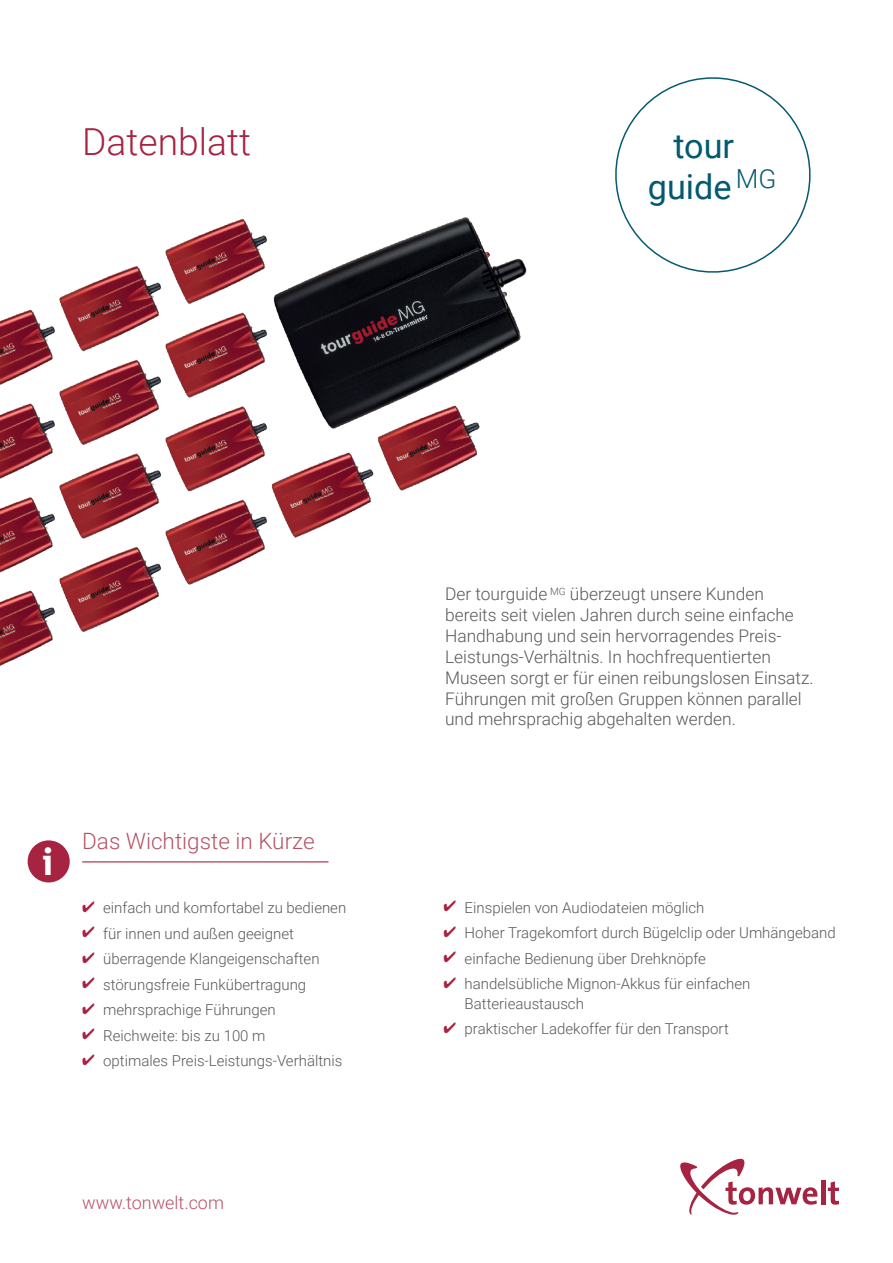
<style>
.page{position:relative;width:893px;height:1263px;background:#fff}
.page>*{position:absolute;margin:0;border:0;box-sizing:border-box;transform-origin:0 0}
.t1{font:700 37.65px "Unit";color:#fff}
.t2{font:300 37.2px "Roboto";color:#a62341}
.t3{font:34.2px/41.1px "Roboto";color:#035a6f;text-align:center}
.t4{font:300 22.5px "Roboto";color:#b65265}
.t5{font:300 18px "Roboto";color:#b65265}
.t6{font:300 17.4px/20.9px "Roboto";color:#57585a}
.t7{font:300 15px/19.5px "Roboto";color:#57585a}
.s1{color:#a62341}
</style>
<div class="page">
<svg style="left:680px;top:1158px;width:137px;height:57px"></svg>
<hr style="left:821px;top:1180px;width:4px;height:24px;background:#a62341">
<svg style="left:828px;top:1181px;width:11px;height:24px"></svg>
<img style="left:0;top:217px;width:527px;height:449px">
<svg style="left:615px;top:77px;width:196px;height:196px"></svg>
<div style="left:28px;top:840px;width:42px;height:42px;background:#a62341;border-radius:50%"></div>
<hr style="left:82px;top:861px;width:246px;height:1px;background:#a62341">
<h2 class="t2" style="left:82px;top:116px;width:170px">Datenblatt</h2>
<h3 class="t3" style="left:648px;top:124px;width:130px">tour guide <sup>MG</sup></h3>
<h1 class="t1" style="left:42px;top:839px;width:12px">i</h1>
<h3 class="t4" style="left:82px;top:825px;width:234px">Das Wichtigste in Kürze</h3>
<p class="t7" style="left:82px;top:897px;width:266px"><span class="s1">✔</span> einfach und komfortabel zu bedienen</p>
<p class="t7" style="left:82px;top:923px;width:213px"><span class="s1">✔</span> für innen und außen geeignet</p>
<p class="t7" style="left:82px;top:948px;width:239px"><span class="s1">✔</span> überragende Klangeigenschaften</p>
<p class="t7" style="left:82px;top:974px;width:226px"><span class="s1">✔</span> störungsfreie Funkübertragung</p>
<p class="t7" style="left:82px;top:999px;width:195px"><span class="s1">✔</span> mehrsprachige Führungen</p>
<p class="t7" style="left:82px;top:1025px;width:185px"><span class="s1">✔</span> Reichweite: bis zu 100 m</p>
<p class="t7" style="left:82px;top:1050px;width:262px"><span class="s1">✔</span> optimales Preis-Leistungs-Verhältnis</p>
<p class="t5" style="left:82px;top:1190px;width:143px">www.tonwelt.com</p>
<p class="t6" style="left:445px;top:583px;width:370px">Der tourguide <sup>MG</sup> überzeugt unsere Kunden bereits seit vielen Jahren durch seine einfache Handhabung und sein hervorragendes Preis-Leistungs-Verhältnis. In hochfrequentierten Museen sorgt er für einen reibungslosen Einsatz.<br>Führungen mit großen Gruppen können parallel und mehrsprachig abgehalten werden.</p>
<p class="t7" style="left:444px;top:897px;width:262px"><span class="s1">✔</span> Einspielen von Audiodateien möglich</p>
<p class="t7" style="left:444px;top:922px;width:394px"><span class="s1">✔</span> Hoher Tragekomfort durch Bügelclip oder Umhängeband</p>
<p class="t7" style="left:444px;top:948px;width:264px"><span class="s1">✔</span> einfache Bedienung über Drehknöpfe</p>
<p class="t7" style="left:465px;top:973px;width:287px;text-indent:-21px"><span class="s1">✔</span> handelsübliche Mignon-Akkus für einfachen<br>Batterieaustausch</p>
<p class="t7" style="left:444px;top:1018px;width:287px"><span class="s1">✔</span> praktischer Ladekoffer für den Transport</p>
</div>
